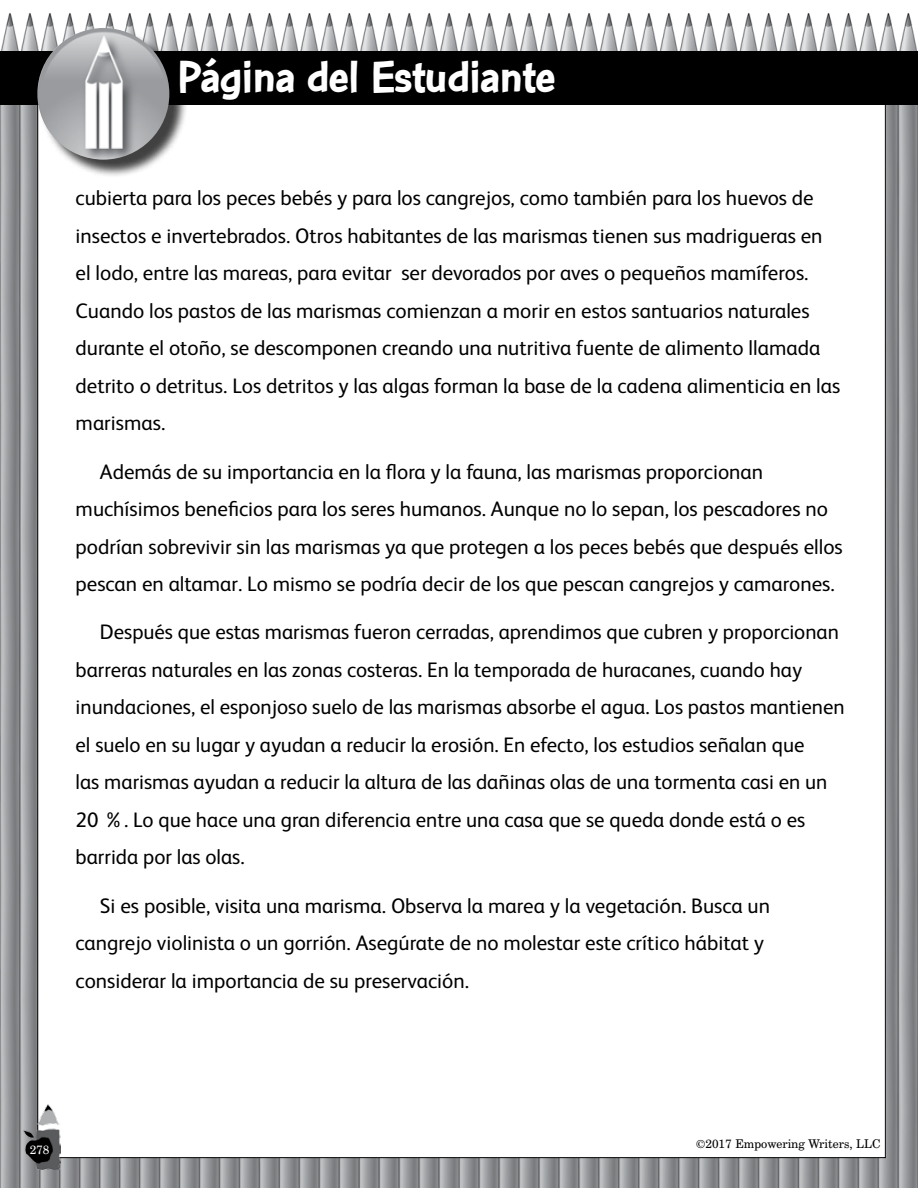
<style>
.page{position:relative;width:918px;height:1188px;background:#fff}
.page>*{position:absolute;margin:0;border:0;box-sizing:border-box;transform-origin:0 0}
.t1{font:700 48px "Con Brush";letter-spacing:-.02em;color:#fff}
.t2{font:21px/37.5px "FS Albert";color:#000}
.t3{font:12px "Century Schoolbook BT";color:#000}
.t4{font:12px "Century Schoolbook BT";color:#fff}
</style>
<div class="page">
<img style="left:0;top:13px;width:918px;height:1175px">
<div style="left:38px;top:68px;width:847px;height:1090px;background:#fff"></div>
<div style="left:0;top:51px;width:918px;height:54px;background:#000"></div>
<div style="left:40px;top:30px;width:148px;height:148px;background:#000;opacity:.75"></div>
<img style="left:37px;top:28px;width:132px;height:132px;border-radius:66px">
<h1 class="t1" style="left:177px;top:48px;width:380px">Página del Estudiante</h1>
<p class="t2" style="left:76px;top:178px;width:766px">cubierta para los peces bebés y para los cangrejos, como también para los huevos de insectos e invertebrados. Otros habitantes de las marismas tienen sus madrigueras en el lodo, entre las mareas, para evitar ser devorados por aves o pequeños mamíferos.<br>Cuando los pastos de las marismas comienzan a morir en estos santuarios naturales durante el otoño, se descomponen creando una nutritiva fuente de alimento llamada detrito o detritus. Los detritos y las algas forman la base de la cadena alimenticia en las marismas.</p>
<p class="t2" style="left:76px;top:452px;width:769px;text-indent:24px">Además de su importancia en la flora y la fauna, las marismas proporcionan muchísimos beneficios para los seres humanos. Aunque no lo sepan, los pescadores no podrían sobrevivir sin las marismas ya que protegen a los peces bebés que después ellos pescan en altamar. Lo mismo se podría decir de los que pescan cangrejos y camarones.</p>
<p class="t2" style="left:76px;top:612px;width:771px;text-indent:24px">Después que estas marismas fueron cerradas, aprendimos que cubren y proporcionan barreras naturales en las zonas costeras. En la temporada de huracanes, cuando hay inundaciones, el esponjoso suelo de las marismas absorbe el agua. Los pastos mantienen el suelo en su lugar y ayudan a reducir la erosión. En efecto, los estudios señalan que<br>las marismas ayudan a reducir la altura de las dañinas olas de una tormenta casi en un 20 %. Lo que hace una gran diferencia entre una casa que se queda donde está o es barrida por las olas.</p>
<p class="t2" style="left:76px;top:886px;width:696px;text-indent:24px">Si es posible, visita una marisma. Observa la marea y la vegetación. Busca un cangrejo violinista o un gorrión. Asegúrate de no molestar este crítico hábitat y considerar la importancia de su preservación.</p>
<p class="t4" style="left:30px;top:1142px;width:21px">278</p>
<p class="t3" style="left:696px;top:1136px;width:186px">©2017 Empowering Writers, LLC</p>
</div>
